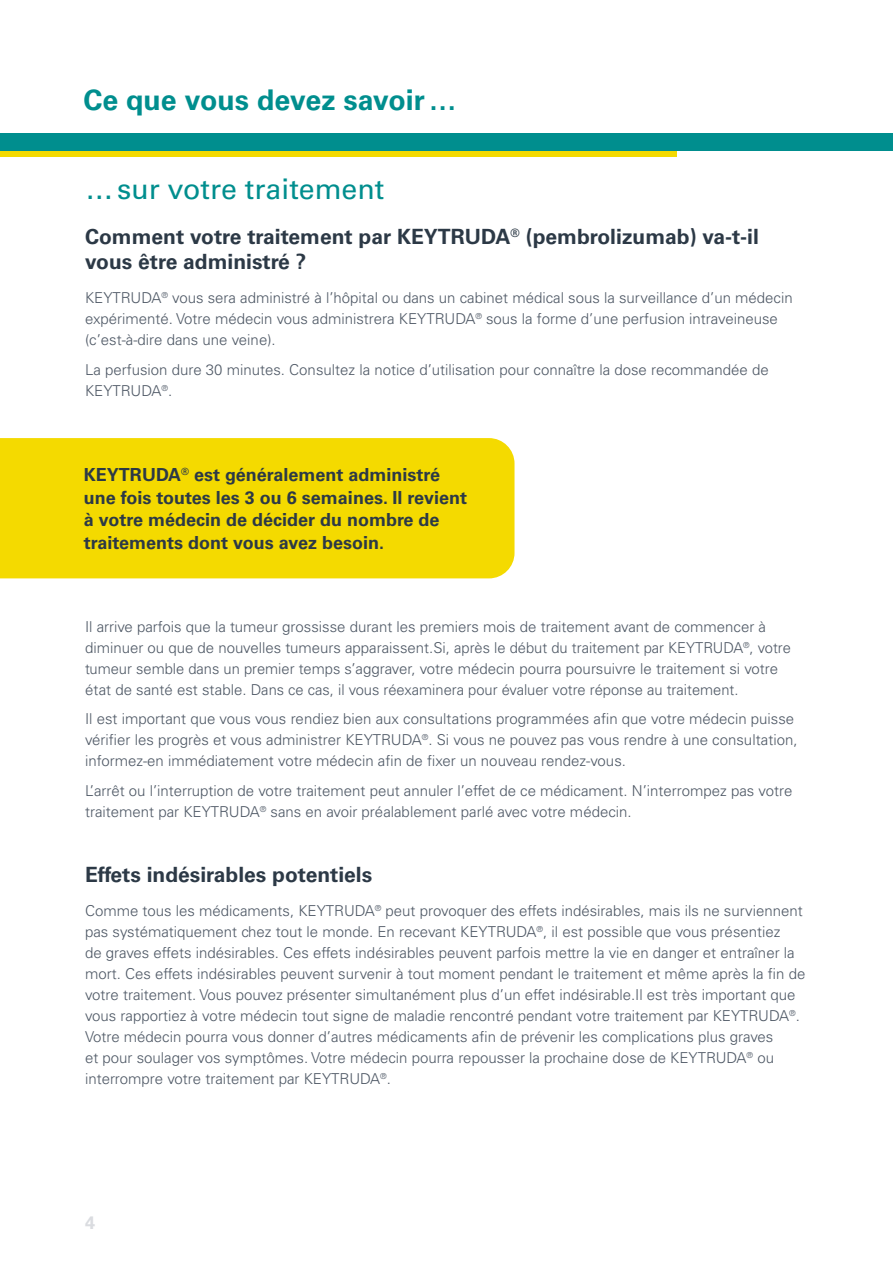
<style>
.page{position:relative;width:893px;height:1263px;background:#fff}
.page>*{position:absolute;margin:0;border:0;box-sizing:border-box;transform-origin:0 0}
.t1{font:700 28.5px "Univers LT Std";color:#008e8e}
.t2{font:28.5px "Univers LT Std";color:#008e8e}
.t3{font:700 21px/25.5px "Univers LT Std";color:#2c3946}
.t4{font:700 18px/22.5px "Univers LT Std";color:#2c3946}
.t5{font:700 18px "Univers LT Std";color:#dadce0}
.t6{font:300 15px/21px "Univers LT Std";color:#4e5865}
</style>
<div class="page">
<div style="left:0;top:438px;width:514px;height:140px;background:#f4da00"></div>
<div style="left:0;top:133px;width:893px;height:18px;background:#008e8e"></div>
<div style="left:0;top:151px;width:677px;height:6px;background:#f4da00"></div>
<h1 class="t1" style="left:83px;top:84px;width:375px">Ce que vous devez savoir…</h1>
<h1 class="t2" style="left:85px;top:172px;width:301px">…sur votre traitement</h1>
<h2 class="t3" style="left:85px;top:224px;width:675px">Comment votre traitement par KEYTRUDA<sup>®</sup> (pembrolizumab) va-t-il vous être administré ?</h2>
<p class="t6" style="left:85px;top:287px;width:709px">KEYTRUDA<sup>®</sup> vous sera administré à l’hôpital ou dans un cabinet médical sous la surveillance d’un médecin expérimenté. Votre médecin vous administrera KEYTRUDA<sup>®</sup> sous la forme d’une perfusion intraveineuse (c’est-à-dire dans une veine).</p>
<p class="t6" style="left:85px;top:359px;width:685px">La perfusion dure 30 minutes. Consultez la notice d’utilisation pour connaître la dose recommandée de<br>KEYTRUDA<sup>®</sup>.</p>
<p class="t4" style="left:84px;top:464px;width:385px">KEYTRUDA<sup>®</sup> est généralement administré une fois toutes les 3 ou 6 semaines. Il revient à votre médecin de décider du nombre de traitements dont vous avez besoin.</p>
<p class="t6" style="left:85px;top:616px;width:707px">Il arrive parfois que la tumeur grossisse durant les premiers mois de traitement avant de commencer à diminuer ou que de nouvelles tumeurs apparaissent.Si, après le début du traitement par KEYTRUDA<sup>®</sup>, votre tumeur semble dans un premier temps s’aggraver, votre médecin pourra poursuivre le traitement si votre état de santé est stable. Dans ce cas, il vous réexaminera pour évaluer votre réponse au traitement.</p>
<p class="t6" style="left:85px;top:708px;width:714px">Il est important que vous vous rendiez bien aux consultations programmées afin que votre médecin puisse vérifier les progrès et vous administrer KEYTRUDA<sup>®</sup>. Si vous ne pouvez pas vous rendre à une consultation, informez-en immédiatement votre médecin afin de fixer un nouveau rendez-vous.</p>
<p class="t6" style="left:85px;top:780px;width:709px">L’arrêt ou l’interruption de votre traitement peut annuler l’effet de ce médicament. N’interrompez pas votre traitement par KEYTRUDA<sup>®</sup> sans en avoir préalablement parlé avec votre médecin.</p>
<h2 class="t3" style="left:85px;top:862px;width:289px">Effets indésirables potentiels</h2>
<p class="t6" style="left:85px;top:900px;width:722px">Comme tous les médicaments, KEYTRUDA<sup>®</sup> peut provoquer des effets indésirables, mais ils ne surviennent pas systématiquement chez tout le monde. En recevant KEYTRUDA<sup>®</sup>, il est possible que vous présentiez<br>de graves effets indésirables. Ces effets indésirables peuvent parfois mettre la vie en danger et entraîner la mort. Ces effets indésirables peuvent survenir à tout moment pendant le traitement et même après la fin de votre traitement. Vous pouvez présenter simultanément plus d’un effet indésirable.Il est très important que vous rapportiez à votre médecin tout signe de maladie rencontré pendant votre traitement par KEYTRUDA<sup>®</sup>.<br>Votre médecin pourra vous donner d’autres médicaments afin de prévenir les complications plus graves<br>et pour soulager vos symptômes. Votre médecin pourra repousser la prochaine dose de KEYTRUDA<sup>®</sup> ou interrompre votre traitement par KEYTRUDA<sup>®</sup>.</p>
<p class="t5" style="left:85px;top:1212px;width:12px">4</p>
</div>
